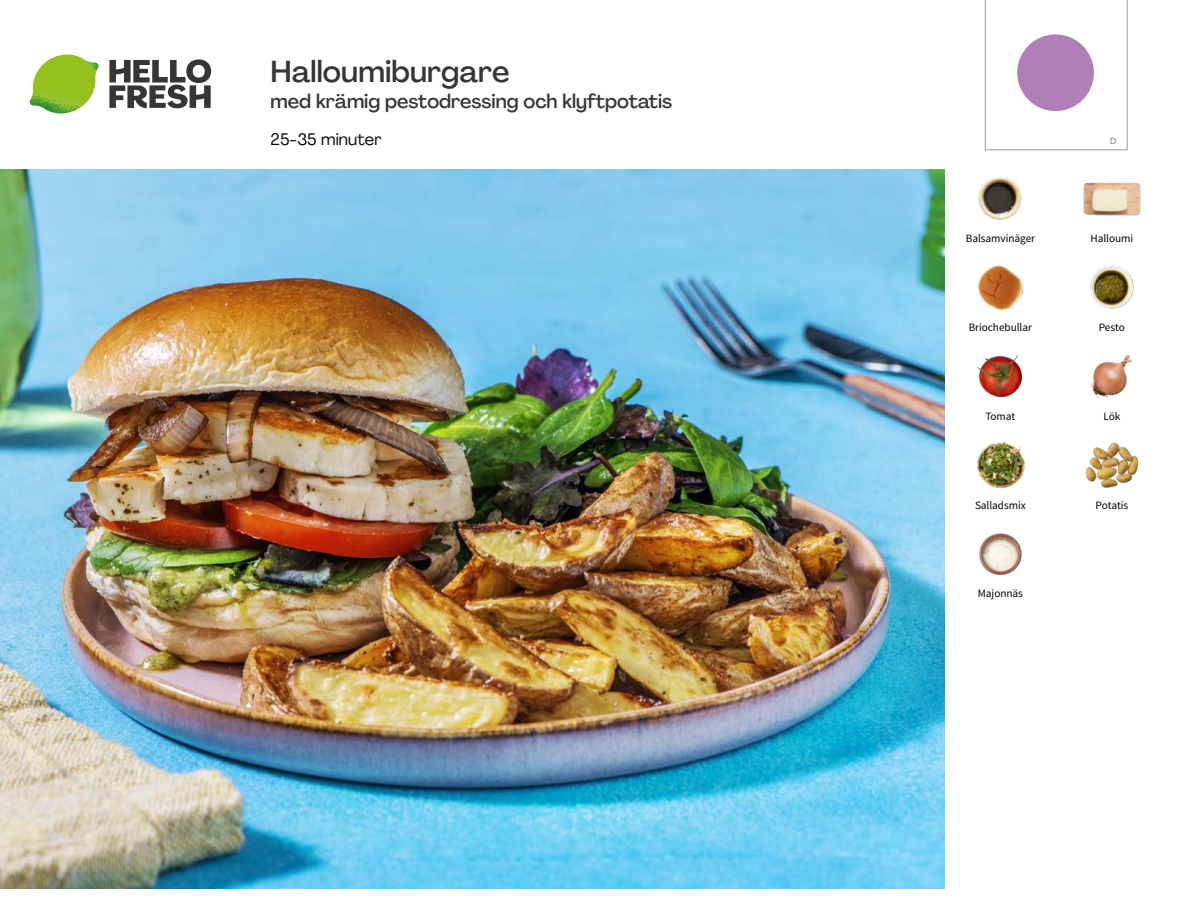
<style>
.page{position:relative;width:1188px;height:918px;background:#fff}
.page>*{position:absolute;margin:0;border:0;box-sizing:border-box;transform-origin:0 0}
.t1{font:500 30px "Agrandir";color:#373636}
.t2{font:500 19.5px "Agrandir";color:#373636}
.t3{font:16.5px "Agrandir";letter-spacing:.005em;color:#000}
.t4{font:11.25px "Source Sans Pro";letter-spacing:-.005em;color:#000}
.t5{font:500 9px "Gotham";color:#9d9d9c}
</style>
<div class="page">
<svg style="left:109px;top:59px;width:102px;height:49px"></svg>
<img style="left:30px;top:55px;width:69px;height:59px">
<img style="left:0;top:170px;width:945px;height:718px">
<svg style="left:985px;top:0;width:142px;height:150px"></svg>
<img style="left:977px;top:355px;width:46px;height:43px">
<img style="left:978px;top:265px;width:46px;height:46px">
<img style="left:1090px;top:265px;width:44px;height:44px">
<img style="left:1091px;top:355px;width:42px;height:44px">
<img style="left:1085px;top:442px;width:54px;height:46px">
<img style="left:977px;top:441px;width:48px;height:48px">
<img style="left:979px;top:533px;width:43px;height:43px">
<img style="left:1083px;top:182px;width:58px;height:34px">
<img style="left:978px;top:176px;width:44px;height:44px">
<h1 class="t1" style="left:271px;top:53px;width:241px">Halloumiburgare</h1>
<h2 class="t2" style="left:271px;top:89px;width:403px">med krämig pestodressing och klyftpotatis</h2>
<h3 class="t3" style="left:271px;top:129px;width:113px">25-35 minuter</h3>
<p class="t5" style="left:1110px;top:135px;width:9px">D</p>
<p class="t4" style="left:966px;top:232px;width:71px">Balsamvinäger</p>
<p class="t4" style="left:1091px;top:232px;width:44px">Halloumi</p>
<p class="t4" style="left:969px;top:320px;width:65px">Briochebullar</p>
<p class="t4" style="left:1099px;top:320px;width:28px">Pesto</p>
<p class="t4" style="left:985px;top:409px;width:31px">Tomat</p>
<p class="t4" style="left:1104px;top:409px;width:18px">Lök</p>
<p class="t4" style="left:975px;top:498px;width:52px">Salladsmix</p>
<p class="t4" style="left:1096px;top:498px;width:34px">Potatis</p>
<p class="t4" style="left:978px;top:587px;width:47px">Majonnäs</p>
</div>
